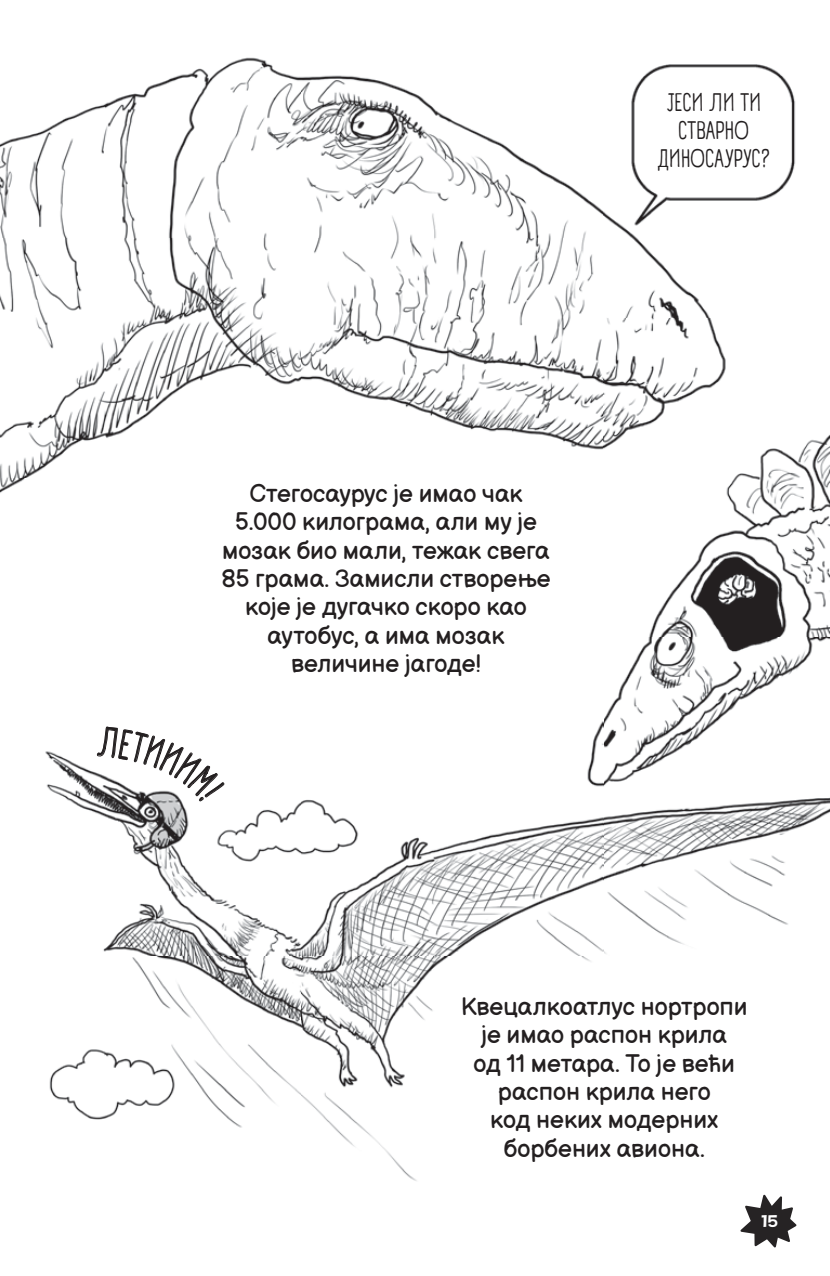
<style>
.page{position:relative;width:830px;height:1276px;background:#fff}
.page>*{position:absolute;margin:0;border:0;box-sizing:border-box;transform-origin:0 0}
.t1{font:24.75px/28.3px "Balsamiq Sans";color:#231f20;text-align:center}
.t2{font:24.75px/28.1px "Panforte Pro";letter-spacing:.005em;color:#231f20;text-align:center;scale:.9 1}
.t3{font:18.22px "MEXE";color:#fff;scale:1.11 1}
</style>
<div class="page">
<img style="left:0;top:57px;width:829px;height:1191px">
<svg style="left:740px;top:1194px;width:56px;height:53px"></svg>
<svg style="left:97px;top:726px;width:128px;height:75px"></svg>
<p class="t2" style="left:656px;top:89px;width:127px">ЈЕСИ ЛИ ТИ<br>СТВАРНО<br>ДИНОСАУРУС?</p>
<p class="t1" style="left:221px;top:478px;width:330px">Стегосаурус је имао чак<br>5.000 килограма, али му је мозак био мали, тежак свега<br>85 грама. Замисли створење које је дугачко скоро као аутобус, а има мозак величине јагоде!</p>
<p class="t1" style="left:460px;top:991px;width:288px">Квецалкоатлус нортропи је имао распон крила<br>од 11 метара. То је већи распон крила него<br>код неких модерних борбених авиона.</p>
<p class="t3" style="left:760px;top:1210px;width:16px">15</p>
</div>
